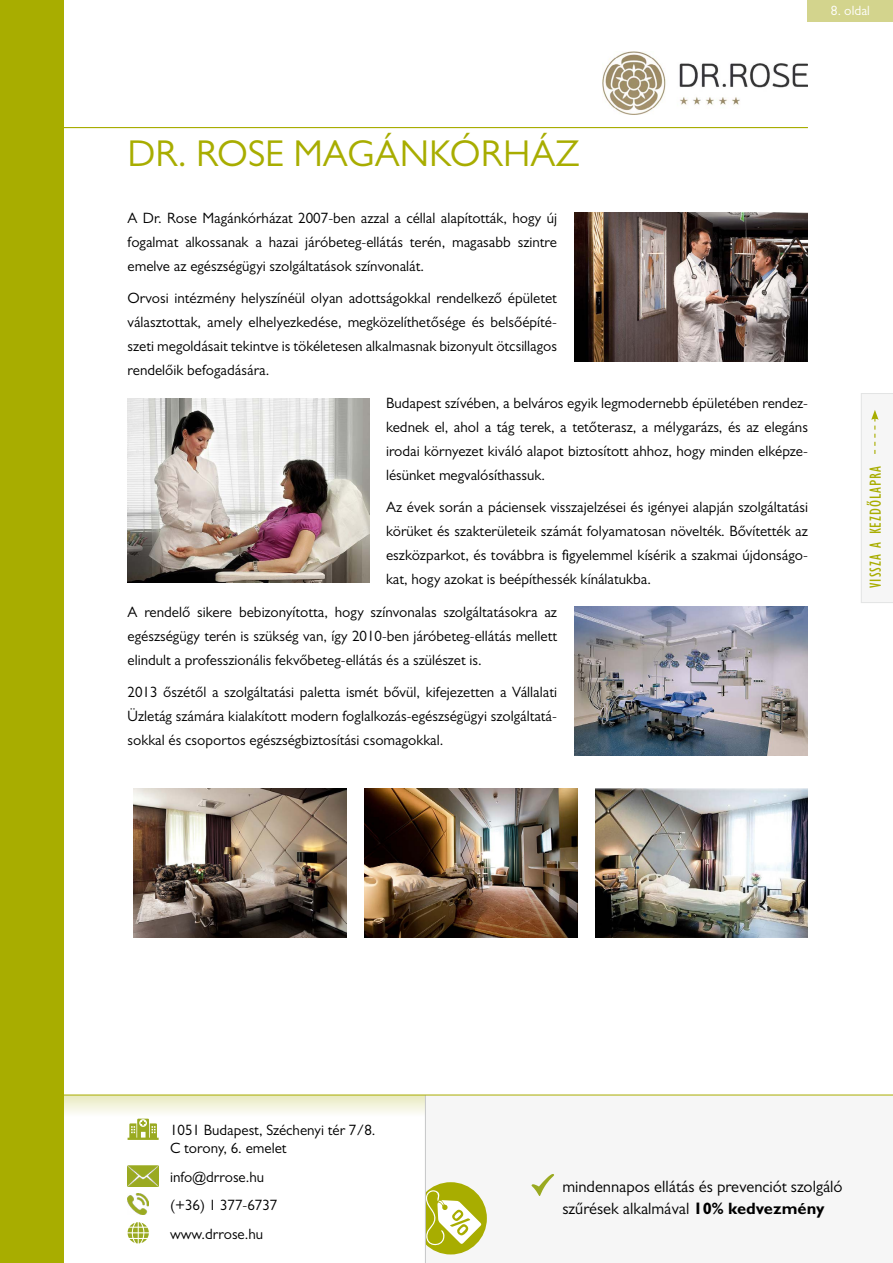
<style>
.page{position:relative;width:893px;height:1263px;background:#fff}
.page>*{position:absolute;margin:0;border:0;box-sizing:border-box;transform-origin:0 0}
.t1{font:37.5px "Gill Sans MT Pro";color:#a8ad00}
.t2{font:16.5px/22.5px "Gill Sans MT Pro";color:#000}
.t3{font:condensed 16.5px "Gill Sans MT Pro";letter-spacing:.06em;color:#a8ad00}
.t4{font:15px/24px "Gill Sans MT Pro";color:#000;text-align:justify}
.t5{font:13.5px "Gill Sans MT Pro";color:#fff}
.s1{font-weight:700}
</style>
<div class="page">
<svg style="left:64px;top:1096px;width:361px;height:19px"></svg>
<div style="left:425px;top:1095px;width:468px;height:168px;background:#f6f6f6"></div>
<div style="left:0;top:0;width:64px;height:1263px;background:#a8ad00"></div>
<hr style="left:61px;top:127px;width:747px;height:1px;background:#a8ad00">
<div style="left:415px;top:1182px;width:72px;height:72px;background:#a8ad00;border-radius:50%"></div>
<svg style="left:426px;top:1189px;width:56px;height:57px"></svg>
<div style="left:861px;top:393px;width:32px;height:210px;background:#f6f6f6"></div>
<div style="left:408px;top:1176px;width:17px;height:72px;background:#fff"></div>
<hr style="left:425px;top:1095px;width:1px;height:168px;background:#c6c7c8">
<hr style="left:64px;top:1095px;width:829px;height:1px;background:#a8ad00">
<div style="left:808px;top:0;width:85px;height:21px;background:#d3d48d"></div>
<svg style="left:128px;top:1119px;width:31px;height:21px"></svg>
<img style="left:128px;top:1165px;width:30px;height:21px">
<img style="left:128px;top:1194px;width:21px;height:21px">
<svg style="left:128px;top:1222px;width:21px;height:21px"></svg>
<img style="left:602px;top:51px;width:206px;height:64px">
<img style="left:574px;top:213px;width:234px;height:148px">
<img style="left:128px;top:399px;width:241px;height:184px">
<img style="left:574px;top:607px;width:234px;height:148px">
<img style="left:134px;top:789px;width:213px;height:149px">
<img style="left:365px;top:789px;width:212px;height:149px">
<svg style="left:531px;top:1174px;width:23px;height:22px"></svg>
<img style="left:595px;top:789px;width:213px;height:149px">
<p class="t5" style="left:831px;top:3px;width:41px">8. oldal</p>
<h1 class="t1" style="left:128px;top:131px;width:454px">DR. ROSE MAGÁNKÓRHÁZ</h1>
<p class="t4" style="left:128px;top:206px;width:431px">A Dr. Rose Magánkórházat 2007-ben azzal a céllal alapították, hogy új fogalmat alkossanak a hazai járóbeteg-ellátás terén, magasabb szintre emelve az egészségügyi szolgáltatások színvonalát.</p>
<p class="t4" style="left:128px;top:286px;width:431px">Orvosi intézmény helyszínéül olyan adottságokkal rendelkező épületet választottak, amely elhelyezkedése, megközelíthetősége és belsőépíté&shy;szeti megoldásait tekintve is tökéletesen alkalmasnak bizonyult ötcsillagos rendelőik befogadására.</p>
<p class="t4" style="left:386px;top:391px;width:423px">Budapest szívében, a belváros egyik legmodernebb épületében rendez&shy;kednek el, ahol a tág terek, a tetőterasz, a mélygarázs, és az elegáns irodai környezet kiváló alapot biztosított ahhoz, hogy minden elképze&shy;lésünket megvalósíthassuk.</p>
<p class="t4" style="left:386px;top:495px;width:423px">Az évek során a páciensek visszajelzései és igényei alapján szolgáltatási körüket és szakterületeik számát folyamatosan növelték. Bővítették az eszközparkot, és továbbra is figyelemmel kísérik a szakmai újdonságo&shy;kat, hogy azokat is beépíthessék kínálatukba.</p>
<p class="t4" style="left:128px;top:600px;width:431px">A rendelő sikere bebizonyította, hogy színvonalas szolgáltatásokra az egészségügy terén is szükség van, így 2010-ben járóbeteg-ellátás mellett elindult a professzionális fekvőbeteg-ellátás és a szülészet is.</p>
<p class="t4" style="left:128px;top:680px;width:431px">2013 őszétől a szolgáltatási paletta ismét bővül, kifejezetten a Vállalati Üzletág számára kialakított modern foglalkozás-egészségügyi szolgáltatá&shy;sokkal és csoportos egészségbiztosítási csomagokkal.</p>
<p class="t3" style="left:866px;top:588px;width:124px;rotate:-90deg">VISSZA A KEZDŐLAPRA</p>
<p class="t4" style="left:170px;top:1121px;width:207px;line-height:18px">1051 Budapest, Széchenyi tér 7/8.<br>C torony, 6. emelet</p>
<p class="t4" style="left:170px;top:1162px;width:109px;line-height:28.5px;text-align:left">info@drrose.hu (+36) 1 377-6737 www.drrose.hu</p>
<p class="t2" style="left:562px;top:1175px;width:282px">mindennapos ellátás és prevenciót szolgáló szűrések alkalmával <span class="s1">10% kedvezmény</span></p>
</div>
